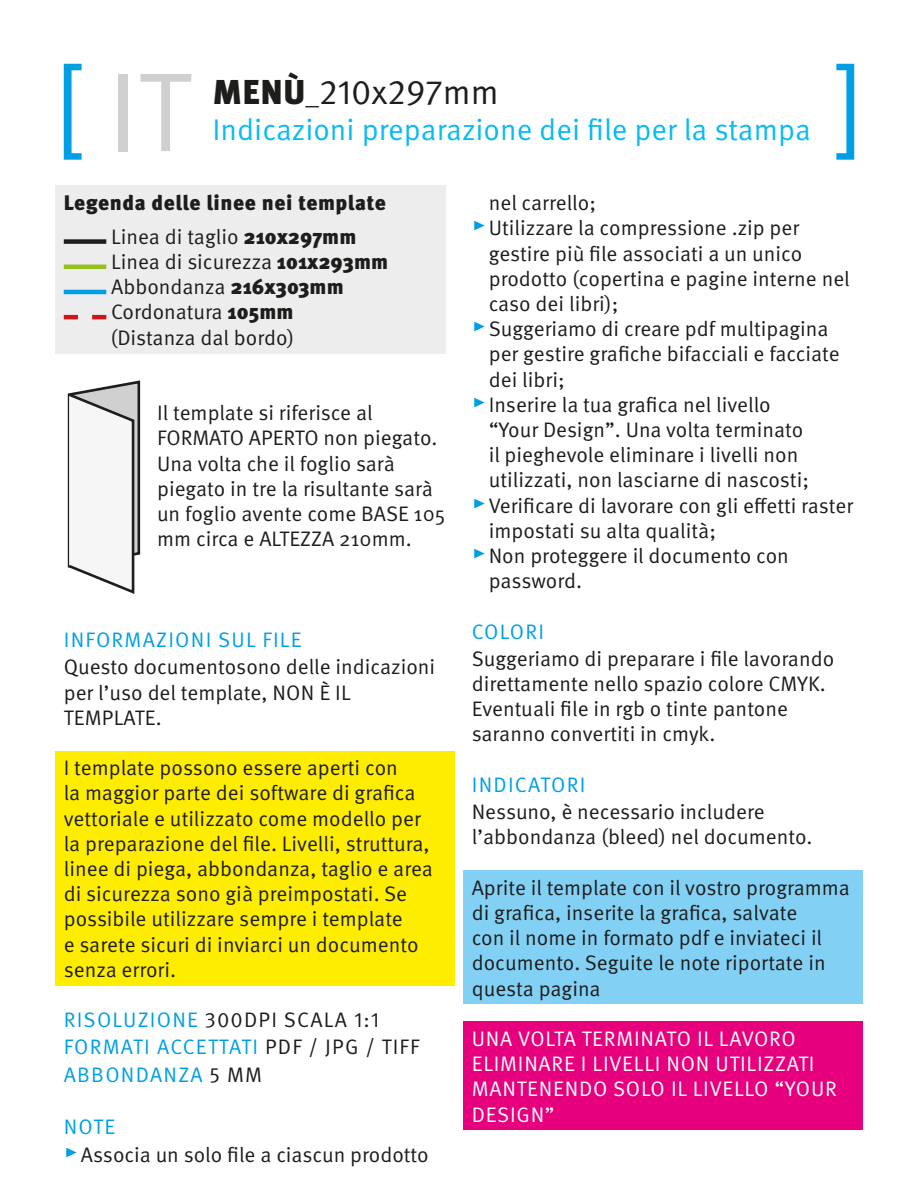
<style>
.page{position:relative;width:918px;height:1188px;background:#fff}
.page>*{position:absolute;margin:0;border:0;box-sizing:border-box;transform-origin:0 0}
.t1{font:112.5px "Meta Pro";color:#d0d0d0}
.t2{font:34.5px "Meta Pro";color:#1d1d1b}
.t3{font:30px "Meta Pro";color:#0bbbef}
.t4{font:21px/25.2px "Meta Pro";color:#1d1d1b}
.t5{font:21px/27.3px "Meta Pro";letter-spacing:.06em;color:#009fe3}
.t6{font:21px/25.2px "Meta Pro";letter-spacing:.035em;color:#fff}
.t7{font:900 21px/33.8px "Meta Pro";letter-spacing:.025em;color:#1d1d1b}
.s1{font-weight:900}
.s2{font-size:27px}
.s3{font-weight:400}
.s4{color:#1d1d1b}
.s5{color:#009fe3}
.s6{font-size:27px;color:#009fe3}
</style>
<div class="page">
<svg style="left:64px;top:64px;width:18px;height:96px"></svg>
<svg style="left:836px;top:64px;width:18px;height:96px"></svg>
<div style="left:55px;top:186px;width:391px;height:168px;background:#ededed"></div>
<div style="left:55px;top:751px;width:400px;height:234px;background:#ffed00"></div>
<div style="left:64px;top:239px;width:42px;height:5px;background:#1d1d1b"></div>
<hr style="left:64px;top:265px;width:42px;height:4px;background:#95c11f">
<hr style="left:64px;top:290px;width:42px;height:4px;background:#009fe3">
<svg style="left:64px;top:315px;width:42px;height:4px"></svg>
<div style="left:463px;top:870px;width:400px;height:134px;background:#83d0f5"></div>
<div style="left:463px;top:1022px;width:400px;height:108px;background:#e6007d"></div>
<svg style="left:67px;top:380px;width:74px;height:214px"></svg>
<h1 class="t1" style="left:107px;top:41px;width:84px">IT</h1>
<h2 class="t2" style="left:212px;top:70px;width:288px"><span class="s1">MENÙ</span><span class="s2">_</span>210x297mm</h2>
<h3 class="t3" style="left:212px;top:110px;width:600px">Indicazioni preparazione dei file per la stampa</h3>
<p class="t7" style="left:111px;top:187px;width:276px;text-indent:-47px">Legenda delle linee nei template<br><span class="s3">Linea di taglio</span> 210x297mm</p>
<p class="t4" style="left:111px;top:250px;width:279px">Linea di sicurezza <span class="s1">101x293mm<br></span>Abbondanza <span class="s1">216x303mm<br></span>Cordonatura <span class="s1">105mm<br></span>(Distanza dal bordo)</p>
<p class="t4" style="left:157px;top:401px;width:290px">Il template si riferisce al<br>FORMATO APERTO non piegato.<br>Una volta che il foglio sarà piegato in tre la risultante sarà un foglio avente come BASE 105 mm circa e ALTEZZA 210mm.</p>
<p class="t5" style="left:64px;top:627px;width:240px">INFORMAZIONI SUL FILE</p>
<p class="t4" style="left:64px;top:655px;width:373px">Questo documentosono delle indicazioni per l’uso del template, NON È IL<br>TEMPLATE.</p>
<p class="t4" style="left:64px;top:756px;width:371px">I template possono essere aperti con<br>la maggior parte dei software di grafica vettoriale e utilizzato come modello per la preparazione del file. Livelli, struttura, linee di piega, abbondanza, taglio e area di sicurezza sono già preimpostati. Se possibile utilizzare sempre i template<br>e sarete sicuri di inviarci un documento senza errori.</p>
<p class="t5" style="left:64px;top:1007px;width:357px">RISOLUZIONE <span class="s4">300DPI SCALA 1:1<br></span>FORMATI ACCETTATI <span class="s4">PDF / JPG / TIFF<br></span>ABBONDANZA <span class="s4">5 MM</span></p>
<p class="t4" style="left:64px;top:1114px;width:366px;line-height:27.3px"><span class="s5">NOTE<br></span><span class="s6">▸</span> Associa un solo file a ciascun prodotto</p>
<p class="t4" style="left:489px;top:191px;width:109px">nel carrello;</p>
<p class="t4" style="left:472px;top:216px;width:329px"><span class="s6">▸</span>Utilizzare la compressione .zip per</p>
<p class="t4" style="left:489px;top:241px;width:315px">gestire più file associati a un unico</p>
<p class="t4" style="left:489px;top:266px;width:363px">prodotto (copertina e pagine interne nel</p>
<p class="t4" style="left:489px;top:292px;width:131px">caso dei libri);</p>
<p class="t4" style="left:472px;top:317px;width:358px"><span class="s6">▸</span> Suggeriamo di creare pdf multipagina</p>
<p class="t4" style="left:489px;top:342px;width:353px">per gestire grafiche bifacciali e facciate</p>
<p class="t4" style="left:489px;top:367px;width:78px">dei libri;</p>
<p class="t4" style="left:472px;top:392px;width:301px"><span class="s6">▸</span>Inserire la tua grafica nel livello</p>
<p class="t4" style="left:489px;top:418px;width:316px">“Your Design”. Una volta terminato</p>
<p class="t4" style="left:489px;top:443px;width:311px">il pieghevole eliminare i livelli non</p>
<p class="t4" style="left:489px;top:468px;width:322px">utilizzati, non lasciarne di nascosti;</p>
<p class="t4" style="left:472px;top:493px;width:383px"><span class="s6">▸</span> Verificare di lavorare con gli effetti raster</p>
<p class="t4" style="left:489px;top:518px;width:229px">impostati su alta qualità;</p>
<p class="t4" style="left:472px;top:544px;width:319px"><span class="s6">▸</span>Non proteggere il documento con</p>
<p class="t4" style="left:489px;top:569px;width:95px">password.</p>
<p class="t5" style="left:472px;top:618px;width:74px">COLORI</p>
<p class="t4" style="left:472px;top:647px;width:364px">Suggeriamo di preparare i file lavorando direttamente nello spazio colore CMYK.<br>Eventuali file in rgb o tinte pantone saranno convertiti in cmyk.</p>
<p class="t5" style="left:472px;top:772px;width:115px">INDICATORI</p>
<p class="t4" style="left:472px;top:800px;width:342px">Nessuno, è necessario includere l’abbondanza (bleed) nel documento.</p>
<p class="t4" style="left:472px;top:876px;width:380px">Aprite il template con il vostro programma di grafica, inserite la grafica, salvate<br>con il nome in formato pdf e inviateci il documento. Seguite le note riportate in questa pagina</p>
<p class="t6" style="left:472px;top:1027px;width:367px">UNA VOLTA TERMINATO IL LAVORO<br>ELIMINARE I LIVELLI NON UTILIZZATI<br>MANTENENDO SOLO IL LIVELLO “YOUR<br>DESIGN”</p>
</div>
